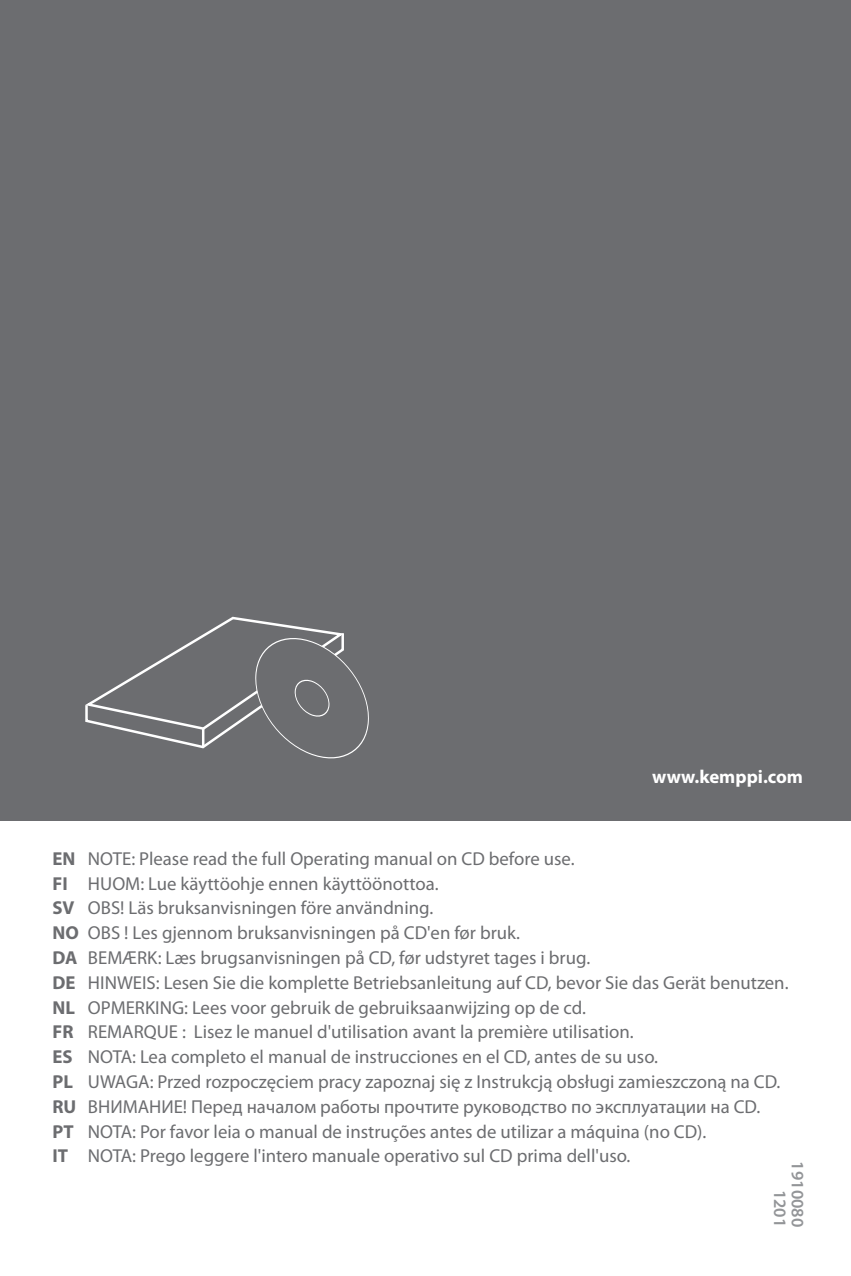
<style>
.page{position:relative;width:851px;height:1276px;background:#fff}
.page>*{position:absolute;margin:0;border:0;box-sizing:border-box;transform-origin:0 0}
.kemppi_qg_body_text{font:18.75px "Myriad Pro";color:#6c6d70}
.kemppi_qg_body_text-2{font:700 18.75px "Myriad Pro";color:#fff}
.code{font:600 17.5px "Myriad Pro";color:#939598}
.s1{font-weight:700}
</style>
<div class="page">
<div style="left:0;top:0;width:850px;height:820px;background:#6c6d70"></div>
<svg style="left:85px;top:616px;width:284px;height:143px"></svg>
<p class="kemppi_qg_body_text-2" style="left:652px;top:764px;width:152px">www.kemppi.com</p>
<p class="kemppi_qg_body_text" style="left:52px;top:847px;width:523px"><span class="s1">EN</span> NOTE: Please read the full Operating manual on CD before use.</p>
<p class="kemppi_qg_body_text" style="left:52px;top:871px;width:387px"><span class="s1">FI</span> HUOM: Lue käyttöohje ennen käyttöönottoa.</p>
<p class="kemppi_qg_body_text" style="left:52px;top:896px;width:382px"><span class="s1">SV</span> OBS! Läs bruksanvisningen före användning.</p>
<p class="kemppi_qg_body_text" style="left:52px;top:921px;width:469px"><span class="s1">NO</span> OBS ! Les gjennom bruksanvisningen på CD'en før bruk.</p>
<p class="kemppi_qg_body_text" style="left:52px;top:946px;width:539px"><span class="s1">DA</span> BEMÆRK: Læs brugsanvisningen på CD, før udstyret tages i brug.</p>
<p class="kemppi_qg_body_text" style="left:52px;top:971px;width:737px"><span class="s1">DE</span> HINWEIS: Lesen Sie die komplette Betriebsanleitung auf CD, bevor Sie das Gerät benutzen.</p>
<p class="kemppi_qg_body_text" style="left:52px;top:995px;width:535px"><span class="s1">NL</span> OPMERKING: Lees voor gebruik de gebruiksaanwijzing op de cd.</p>
<p class="kemppi_qg_body_text" style="left:52px;top:1020px;width:582px"><span class="s1">FR</span> REMARQUE : Lisez le manuel d'utilisation avant la première utilisation.</p>
<p class="kemppi_qg_body_text" style="left:52px;top:1045px;width:607px"><span class="s1">ES</span> NOTA: Lea completo el manual de instrucciones en el CD, antes de su uso.</p>
<p class="kemppi_qg_body_text" style="left:52px;top:1070px;width:729px"><span class="s1">PL</span> UWAGA: Przed rozpoczęciem pracy zapoznaj się z Instrukcją obsługi zamieszczoną na CD.</p>
<p class="kemppi_qg_body_text" style="left:52px;top:1095px;width:709px"><span class="s1">RU</span> ВНИМАНИЕ! Перед началом работы прочтите руководство по эксплуатации на CD.</p>
<p class="kemppi_qg_body_text" style="left:52px;top:1119px;width:655px"><span class="s1">PT</span> NOTA: Por favor leia o manual de instruções antes de utilizar a máquina (no CD).</p>
<p class="kemppi_qg_body_text" style="left:52px;top:1144px;width:579px"><span class="s1">IT</span> NOTA: Prego leggere l'intero manuale operativo sul CD prima dell'uso.</p>
<p class="code" style="left:808px;top:1161px;width:67px;rotate:90deg">1910080</p>
<p class="code" style="left:791px;top:1189px;width:39px;rotate:90deg">1201</p>
</div>
